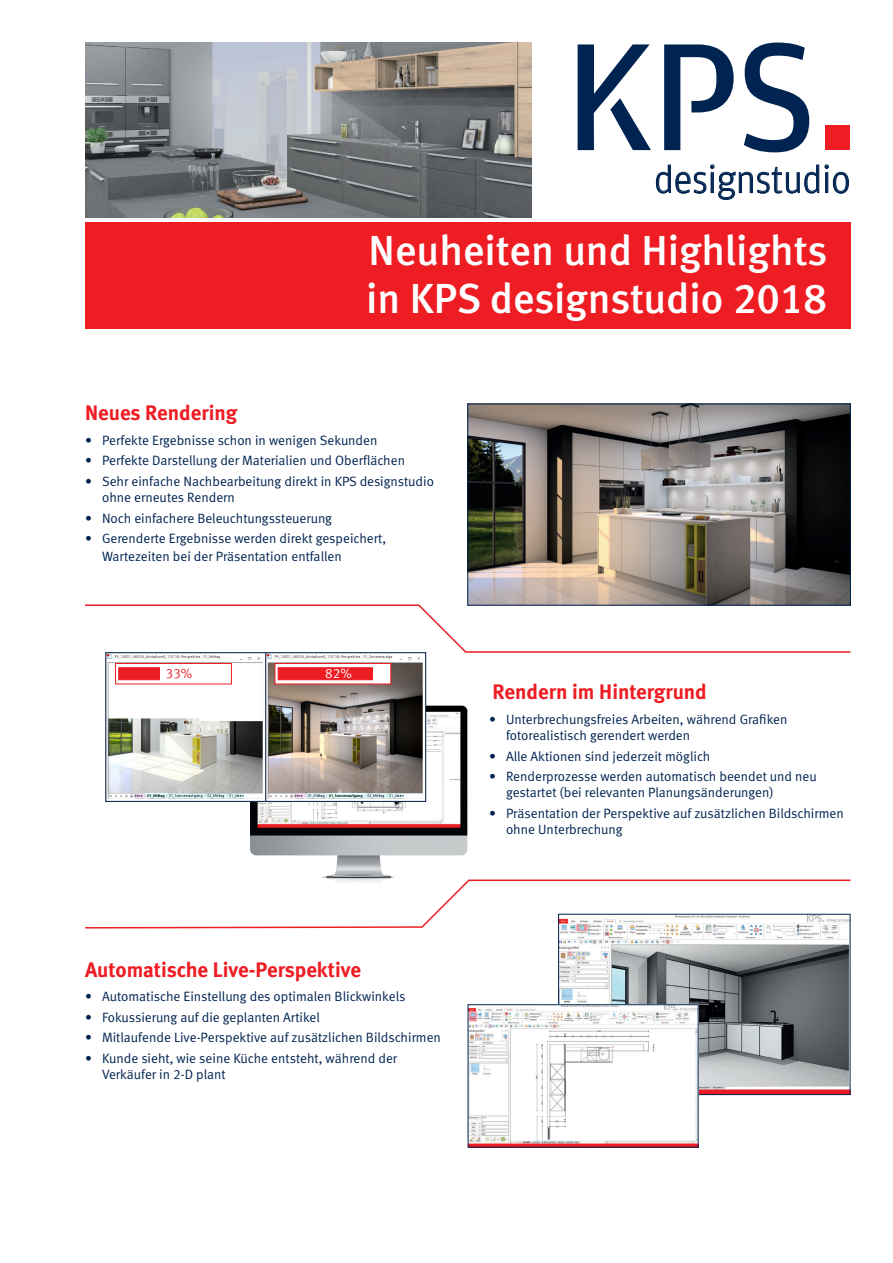
<style>
.page{position:relative;width:893px;height:1263px;background:#fff}
.page>*{position:absolute;margin:0;border:0;box-sizing:border-box;transform-origin:0 0}
.t1{font:42px/48px "Meta Medium LF";color:#fff}
.t2{font:300 38.4px "Amplitude";letter-spacing:.01em;color:#002451}
.t3{font:21px "Meta Bold LF";color:#ee1d23}
.t4{font:13.5px/16.2px "Meta Normal LF";color:#002451}
.t5{font:13.5px "Meta Normal LF";color:#ee1d23}
.t6{font:13.5px "Meta Normal LF";color:#fff}
</style>
<div class="page">
<img style="left:85px;top:43px;width:446px;height:175px">
<div style="left:825px;top:125px;width:24px;height:25px;background:#ee1d23"></div>
<svg style="left:656px;top:164px;width:163px;height:36px"></svg>
<svg style="left:825px;top:165px;width:24px;height:29px"></svg>
<svg style="left:578px;top:43px;width:231px;height:109px"></svg>
<div style="left:85px;top:222px;width:765px;height:107px;background:#ee1d23"></div>
<img style="left:469px;top:406px;width:380px;height:197px">
<div style="left:467px;top:404px;width:384px;height:201px;border:1px solid #002451"></div>
<svg style="left:85px;top:604px;width:766px;height:49px"></svg>
<img style="left:250px;top:701px;width:218px;height:178px">
<svg style="left:85px;top:879px;width:766px;height:50px"></svg>
<img style="left:107px;top:654px;width:317px;height:146px">
<div style="left:105px;top:652px;width:161px;height:150px;border:1px solid #002451"></div>
<div style="left:265px;top:652px;width:161px;height:150px;border:1px solid #002451"></div>
<div style="left:115px;top:663px;width:117px;height:21px;background:#fff;border:1px solid #ee1d23"></div>
<div style="left:118px;top:667px;width:42px;height:13px;background:#ee1d23;border:1px solid #ee1d23"></div>
<svg style="left:275px;top:663px;width:116px;height:21px"></svg>
<div style="left:278px;top:667px;width:95px;height:13px;background:#ee1d23;border:1px solid #ee1d23"></div>
<img style="left:560px;top:916px;width:288px;height:177px">
<div style="left:558px;top:914px;width:292px;height:181px;border:1px solid #002451"></div>
<img style="left:470px;top:1006px;width:226px;height:139px">
<div style="left:468px;top:1004px;width:230px;height:143px;border:1px solid #002451"></div>
<p class="t2" style="left:654px;top:158px;width:197px">designstudio</p>
<p class="t1" style="left:366px;top:226px;width:463px">Neuheiten und Highlights in KPS designstudio 2018</p>
<p class="t3" style="left:85px;top:400px;width:154px">Neues Rendering</p>
<p class="t4" style="left:85px;top:432px;width:294px">• Perfekte Ergebnisse schon in wenigen Sekunden</p>
<p class="t4" style="left:85px;top:452px;width:322px">• Perfekte Darstellung der Materialien und Oberflächen</p>
<p class="t4" style="left:102px;top:473px;width:333px;text-indent:-17px">• Sehr einfache Nachbearbeitung direkt in KPS designstudio ohne erneutes Rendern</p>
<p class="t4" style="left:85px;top:510px;width:249px">• Noch einfachere Beleuchtungssteuerung</p>
<p class="t4" style="left:102px;top:529px;width:286px;line-height:18px;text-indent:-17px">• Gerenderte Ergebnisse werden direkt gespeichert,<br>Wartezeiten bei der Präsentation entfallen</p>
<p class="t5" style="left:166px;top:665px;width:28px">33%</p>
<p class="t6" style="left:325px;top:665px;width:28px">82%</p>
<p class="t3" style="left:85px;top:957px;width:277px">Automatische Live-Perspektive</p>
<p class="t4" style="left:85px;top:988px;width:322px">• Automatische Einstellung des optimalen Blickwinkels</p>
<p class="t4" style="left:85px;top:1009px;width:236px">• Fokussierung auf die geplanten Artikel</p>
<p class="t4" style="left:85px;top:1029px;width:357px">• Mitlaufende Live-Perspektive auf zusätzlichen Bildschirmen</p>
<p class="t4" style="left:102px;top:1050px;width:297px;text-indent:-17px">• Kunde sieht, wie seine Küche entsteht, während der<br>Verkäufer in 2-D plant</p>
<p class="t3" style="left:492px;top:680px;width:216px">Rendern im Hintergrund</p>
<p class="t4" style="left:506px;top:711px;width:283px;text-indent:-17px">• Unterbrechungsfreies Arbeiten, während Grafiken fotorealistisch gerendert werden</p>
<p class="t4" style="left:489px;top:748px;width:223px">• Alle Aktionen sind jederzeit möglich</p>
<p class="t4" style="left:506px;top:768px;width:312px;text-indent:-17px">• Renderprozesse werden automatisch beendet und neu gestartet (bei relevanten Planungsänderungen)</p>
<p class="t4" style="left:506px;top:805px;width:339px;text-indent:-17px">• Präsentation der Perspektive auf zusätzlichen Bildschirmen ohne Unterbrechung</p>
</div>
